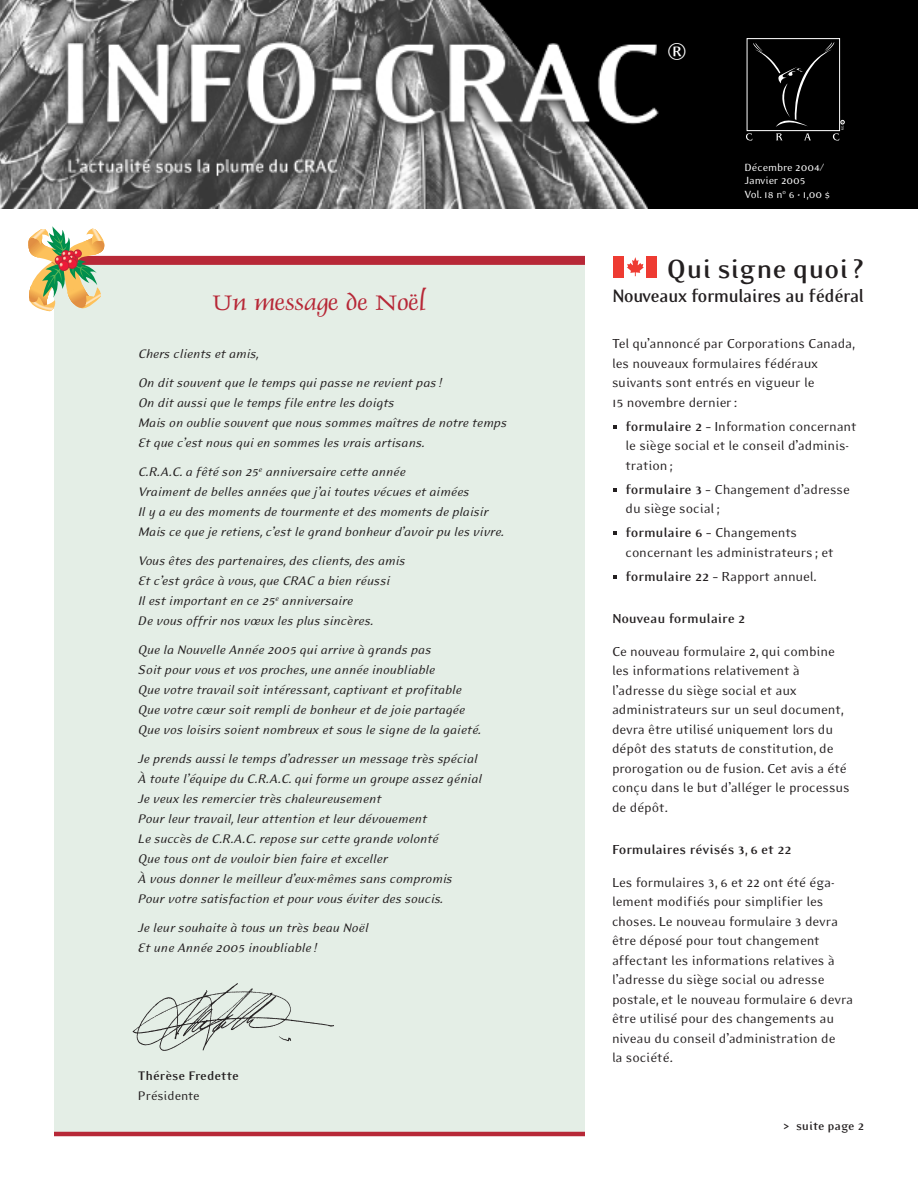
<style>
.page{position:relative;width:918px;height:1188px;background:#fff}
.page>*{position:absolute;margin:0;border:0;box-sizing:border-box;transform-origin:0 0}
.t1{font:700 32.1px "Eidetic Modern";color:#fff}
.t2{font:700 30px "Eidetic Modern";color:#231f20}
.t3{font:24px "Delphin";color:#b72837;scale:1.2 1}
.t4{font:700 20.7px "Eidetic Modern";letter-spacing:-.04em;color:#231f20;scale:.95 1}
.t5{font:15px/19.5px "Eidetic Modern";letter-spacing:-.01em;color:#231f20}
.t6{font:700 15px "Eidetic Modern";letter-spacing:-.01em;color:#231f20}
.t7{font:italic 14.25px/20px "Eidetic Modern";letter-spacing:-.01em;color:#231f20}
.t8{font:700 14.25px "Eidetic Modern";color:#231f20}
.t9{font:14.25px "Eidetic Modern";letter-spacing:-.01em;color:#231f20}
.t10{font:700 13.5px "Eidetic Modern";letter-spacing:-.01em;color:#231f20}
.t11{font:12px/13.5px "Eidetic Modern";color:#fff}
.s1{font-weight:700}
.s2{font-size:15px}
</style>
<div class="page">
<img style="left:0;top:0;width:918px;height:209px">
<div style="left:747px;top:38px;width:93px;height:93px;border:1px solid #fff"></div>
<svg style="left:746px;top:42px;width:98px;height:99px;background:#101010"></svg>
<svg style="left:614px;top:575px;width:3px;height:4px"></svg>
<svg style="left:614px;top:531px;width:3px;height:4px"></svg>
<svg style="left:614px;top:488px;width:3px;height:4px"></svg>
<svg style="left:614px;top:425px;width:3px;height:4px"></svg>
<div style="left:614px;top:256px;width:10px;height:22px;background:#ee3b32"></div>
<div style="left:646px;top:256px;width:11px;height:22px;background:#ee3b32"></div>
<svg style="left:627px;top:257px;width:17px;height:19px"></svg>
<div style="left:54px;top:260px;width:531px;height:874px;background:#e4eee6"></div>
<div style="left:54px;top:256px;width:531px;height:9px;background:#b72837"></div>
<svg style="left:28px;top:226px;width:77px;height:85px"></svg>
<hr style="left:54px;top:1132px;width:531px;height:4px;background:#b72837">
<img style="left:132px;top:983px;width:202px;height:68px">
<h3 class="t3" style="left:213px;top:292px;width:180px">Un message de Noël</h3>
<p class="t7" style="left:138px;top:340px;width:306px;line-height:29px">Chers clients et amis,<br>On dit souvent que le temps qui passe ne revient pas !</p>
<p class="t7" style="left:138px;top:394px;width:370px">On dit aussi que le temps file entre les doigts<br>Mais on oublie souvent que nous sommes maîtres de notre temps<br>Et que c’est nous qui en sommes les vrais artisans.</p>
<p class="t7" style="left:138px;top:463px;width:368px">C.R.A.C. a fêté son 25<sup>e</sup> anniversaire cette année<br>Vraiment de belles années que j’ai toutes vécues et aimées<br>Il y a eu des moments de tourmente et des moments de plaisir Mais ce que je retiens, c’est le grand bonheur d’avoir pu les vivre.</p>
<p class="t7" style="left:138px;top:552px;width:269px">Vous êtes des partenaires, des clients, des amis Et c’est grâce à vous, que CRAC a bien réussi<br>Il est important en ce 25<sup>e</sup> anniversaire<br>De vous offrir nos vœux les plus sincères.</p>
<p class="t7" style="left:138px;top:641px;width:345px">Que la Nouvelle Année 2005 qui arrive à grands pas<br>Soit pour vous et vos proches, une année inoubliable<br>Que votre travail soit intéressant, captivant et profitable Que votre cœur soit rempli de bonheur et de joie partagée Que vos loisirs soient nombreux et sous le signe de la gaieté.</p>
<p class="t7" style="left:138px;top:750px;width:345px">Je prends aussi le temps d’adresser un message très spécial À toute l’équipe du C.R.A.C. qui forme un groupe assez génial Je veux les remercier très chaleureusement<br>Pour leur travail, leur attention et leur dévouement<br>Le succès de C.R.A.C. repose sur cette grande volonté<br>Que tous ont de vouloir bien faire et exceller<br>À vous donner le meilleur d’eux-mêmes sans compromis Pour votre satisfaction et pour vous éviter des soucis.</p>
<p class="t7" style="left:138px;top:919px;width:232px">Je leur souhaite à tous un très beau Noël<br>Et une Année 2005 inoubliable !</p>
<p class="t8" style="left:138px;top:1067px;width:102px">Thérèse Fredette</p>
<p class="t9" style="left:138px;top:1091px;width:63px">Présidente</p>
<h1 class="t1" style="left:666px;top:35px;width:22px">®</h1>
<p class="t11" style="left:745px;top:161px;width:87px">Décembre 2004/<br>Janvier 2005<br>Vol. 18 n<sup>o</sup> 6 • 1,00 $</p>
<h2 class="t2" style="left:666px;top:250px;width:199px">Qui signe quoi ?</h2>
<h3 class="t4" style="left:612px;top:283px;width:267px">Nouveaux formulaires au fédéral</h3>
<p class="t5" style="left:612px;top:334px;width:245px">Tel qu’annoncé par Corporations Canada, les nouveaux formulaires fédéraux suivants sont entrés en vigueur le<br>15 novembre dernier :</p>
<p class="t5" style="left:626px;top:417px;width:233px"><span class="s1">formulaire 2</span> – Information concernant le siège social et le conseil d’adminis&shy;tration ;</p>
<p class="t5" style="left:626px;top:480px;width:226px"><span class="s1">formulaire 3</span> – Changement d’adresse du siège social ;</p>
<p class="t5" style="left:626px;top:523px;width:210px"><span class="s1">formulaire 6</span> – Changements concernant les administrateurs ; et</p>
<p class="t5" style="left:626px;top:567px;width:193px"><span class="s1">formulaire 22</span> – Rapport annuel.</p>
<p class="t6" style="left:612px;top:609px;width:135px">Nouveau formulaire 2</p>
<p class="t5" style="left:612px;top:642px;width:239px">Ce nouveau formulaire 2, qui combine les informations relativement à l’adresse du siège social et aux administrateurs sur un seul document, devra être utilisé uniquement lors du dépôt des statuts de constitution, de prorogation ou de fusion. Cet avis a été conçu dans le but d’alléger le processus de dépôt.</p>
<p class="t6" style="left:612px;top:840px;width:181px">Formulaires révisés 3, 6 et 22</p>
<p class="t5" style="left:612px;top:873px;width:243px">Les formulaires 3, 6 et 22 ont été éga&shy;lement modifiés pour simplifier les choses. Le nouveau formulaire 3 devra être déposé pour tout changement affectant les informations relatives à l’adresse du siège social ou adresse postale, et le nouveau formulaire 6 devra être utilisé pour des changements au niveau du conseil d’administration de<br>la société.</p>
<p class="t10" style="left:783px;top:1118px;width:82px"><span class="s2">&gt;</span> suite page 2</p>
</div>
